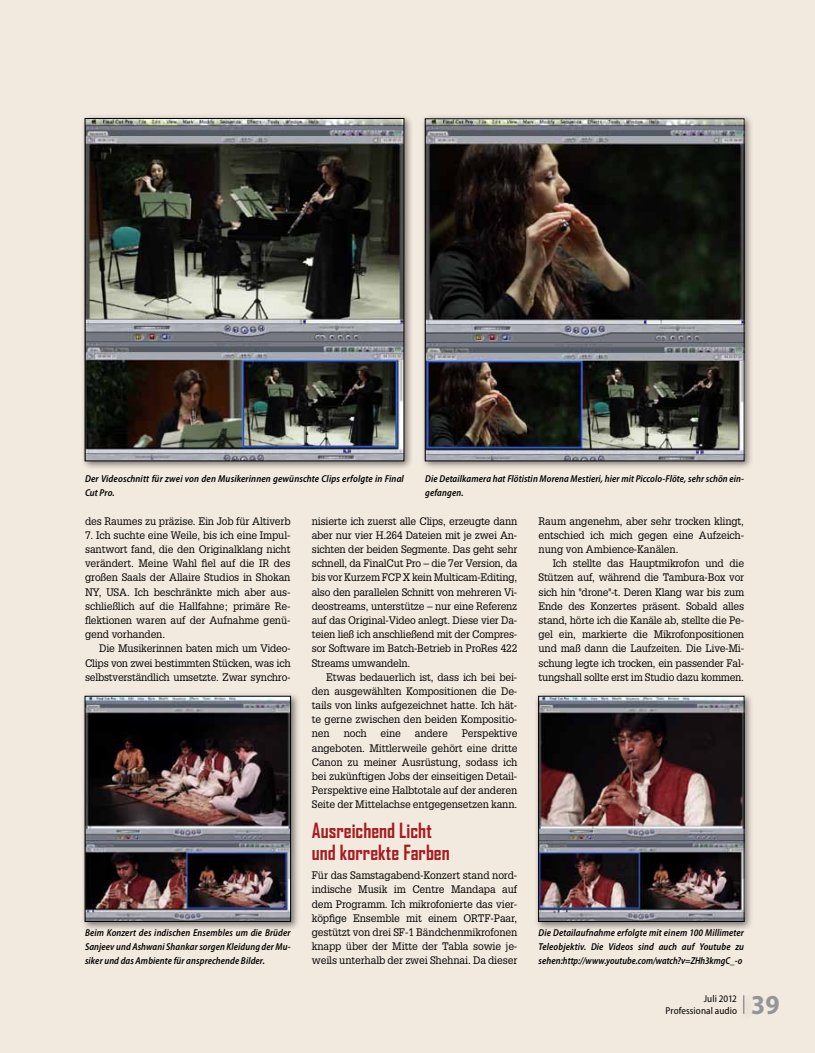
<style>
.page{position:relative;width:815px;height:1053px;background:#fff}
.page>*{position:absolute;margin:0;border:0;box-sizing:border-box;transform-origin:0 0}
.t1{font:700 semi-condensed 27.5px "Myriad Pro";color:#939598}
.t2{font:700 20px/21.2px "Agency FB";color:#a71b1f}
.t3{font:10.62px/14.1px "Glypha LT Std";letter-spacing:-.01em;color:#000;text-align:justify;scale:.96 1}
.t4{font:italic 600 semi-condensed 10px/14.1px "Myriad Pro";letter-spacing:.01em;color:#000;text-align:justify;scale:.95 1}
.t5{font:italic 600 semi-condensed 10px/14.1px "Myriad Pro";letter-spacing:.01em;color:#000}
.t6{font:semi-condensed 10px/11.9px "Myriad Pro";letter-spacing:.005em;color:#000;text-align:right}
</style>
<div class="page">
<div style="left:0;top:0;width:815px;height:1052px;background:#f3eadf"></div>
<svg style="left:743px;top:995px;width:1px;height:18px"></svg>
<div style="left:80px;top:114px;width:334px;height:356px;background:#000;opacity:.5"></div>
<img style="left:87px;top:120px;width:315px;height:339px">
<div style="left:85px;top:118px;width:319px;height:343px;border:1px solid #000"></div>
<div style="left:421px;top:114px;width:333px;height:356px;background:#000;opacity:.5"></div>
<img style="left:427px;top:120px;width:315px;height:339px">
<div style="left:425px;top:118px;width:319px;height:343px;border:1px solid #000"></div>
<div style="left:80px;top:691px;width:220px;height:240px;background:#000;opacity:.5"></div>
<img style="left:87px;top:698px;width:202px;height:221px">
<div style="left:85px;top:696px;width:206px;height:225px;border:1px solid #000"></div>
<div style="left:534px;top:691px;width:220px;height:240px;background:#000;opacity:.5"></div>
<img style="left:540px;top:698px;width:202px;height:221px">
<div style="left:538px;top:696px;width:206px;height:225px;border:1px solid #000"></div>
<p class="t5" style="left:85px;top:472px;width:320px">Der Videoschnitt für zwei von den Musikerinnen gewünschte Clips erfolgte in Final<br>Cut Pro.</p>
<p class="t4" style="left:425px;top:472px;width:337px">Die Detailkamera hat Flötistin Morena Mestieri, hier mit Piccolo-Flöte, sehr schön ein&shy;gefangen.</p>
<p class="t3" style="left:85px;top:513px;width:216px">des Raumes zu präzise. Ein Job für Altiverb</p>
<p class="t3" style="left:85px;top:528px;width:216px">7. Ich suchte eine Weile, bis ich eine Impul&shy;santwort fand, die den Originalklang nicht verändert. Meine Wahl fiel auf die IR des großen Saals der Allaire Studios in Shokan NY, USA. Ich beschränkte mich aber aus&shy;schließlich auf die Hallfahne; primäre Re&shy;flektionen waren auf der Aufnahme genü&shy;gend vorhanden.</p>
<p class="t3" style="left:85px;top:641px;width:216px;text-indent:14px">Die Musikerinnen baten mich um Video-Clips von zwei bestimmten Stücken, was ich selbstverständlich umsetzte. Zwar synchro-</p>
<p class="t4" style="left:85px;top:925px;width:218px">Beim Konzert des indischen Ensembles um die Brüder Sanjeev und Ashwani Shankar sorgen Kleidung der Mu&shy;siker und das Ambiente für ansprechende Bilder.</p>
<p class="t3" style="left:312px;top:513px;width:216px">nisierte ich zuerst alle Clips, erzeugte dann aber nur vier H.264 Dateien mit je zwei An&shy;sichten der beiden Segmente. Das geht sehr schnell, da FinalCut Pro – die 7er Version, da bis vor Kurzem FCP X kein Multicam-Editing, also den parallelen Schnitt von mehreren Vi&shy;deostreams, unterstütze – nur eine Referenz auf das Original-Video anlegt. Diese vier Da&shy;teien ließ ich anschließend mit der Compres&shy;sor Software im Batch-Betrieb in ProRes 422<br>Streams umwandeln.</p>
<p class="t3" style="left:312px;top:669px;width:216px;text-indent:14px">Etwas bedauerlich ist, dass ich bei bei&shy;den ausgewählten Kompositionen die De&shy;tails von links aufgezeichnet hatte. Ich hät&shy;te gerne zwischen den beiden Kompositio&shy;nen</p>
<p class="t3" style="left:312px;top:726px;width:216px;text-indent:150px">Perspektive angeboten. Mittlerweile gehört eine dritte Canon zu meiner Ausrüstung, sodass ich bei zukünftigen Jobs der einseitigen Detail-Perspektive eine Halbtotale auf der anderen Seite der Mittelachse entgegensetzen kann.</p>
<h2 class="t2" style="left:312px;top:819px;width:139px">Ausreichend Licht und korrekte Farben</h2>
<p class="t3" style="left:312px;top:868px;width:216px">Für das Samstagabend-Konzert stand nord&shy;indische Musik im Centre Mandapa auf dem Programm. Ich mikrofonierte das vier&shy;köpfige Ensemble mit einem ORTF-Paar, gestützt von drei SF-1 Bändchenmikrofonen knapp über der Mitte der Tabla sowie je&shy;weils unterhalb der zwei Shehnai. Da dieser</p>
<p class="t3" style="left:344px;top:726px;width:25px">noch</p>
<p class="t3" style="left:381px;top:726px;width:23px">eine</p>
<p class="t3" style="left:415px;top:726px;width:36px">andere</p>
<p class="t3" style="left:539px;top:513px;width:216px">Raum angenehm, aber sehr trocken klingt, entschied ich mich gegen eine Aufzeich&shy;nung von Ambience-Kanälen.</p>
<p class="t3" style="left:539px;top:556px;width:216px;text-indent:14px">Ich stellte das Hauptmikrofon und die Stützen auf, während die Tambura-Box vor sich hin "drone"-t. Deren Klang war bis zum Ende des Konzertes präsent. Sobald alles stand, hörte ich die Kanäle ab, stellte die Pe&shy;gel ein, markierte die Mikrofonpositionen und maß dann die Laufzeiten. Die Live-Mi&shy;schung legte ich trocken, ein passender Fal&shy;tungshall sollte erst im Studio dazu kommen.</p>
<p class="t4" style="left:539px;top:925px;width:218px">Die Detailaufnahme erfolgte mit einem 100 Millimeter Teleobjektiv. Die Videos sind auch auf Youtube zu sehen:http://www.youtube.com/watch?v=ZHh3kmgC_-o</p>
<p class="t6" style="left:666px;top:992px;width:73px">Juli 2012<br>Professional audio</p>
<h1 class="t1" style="left:751px;top:989px;width:30px">39</h1>
</div>
